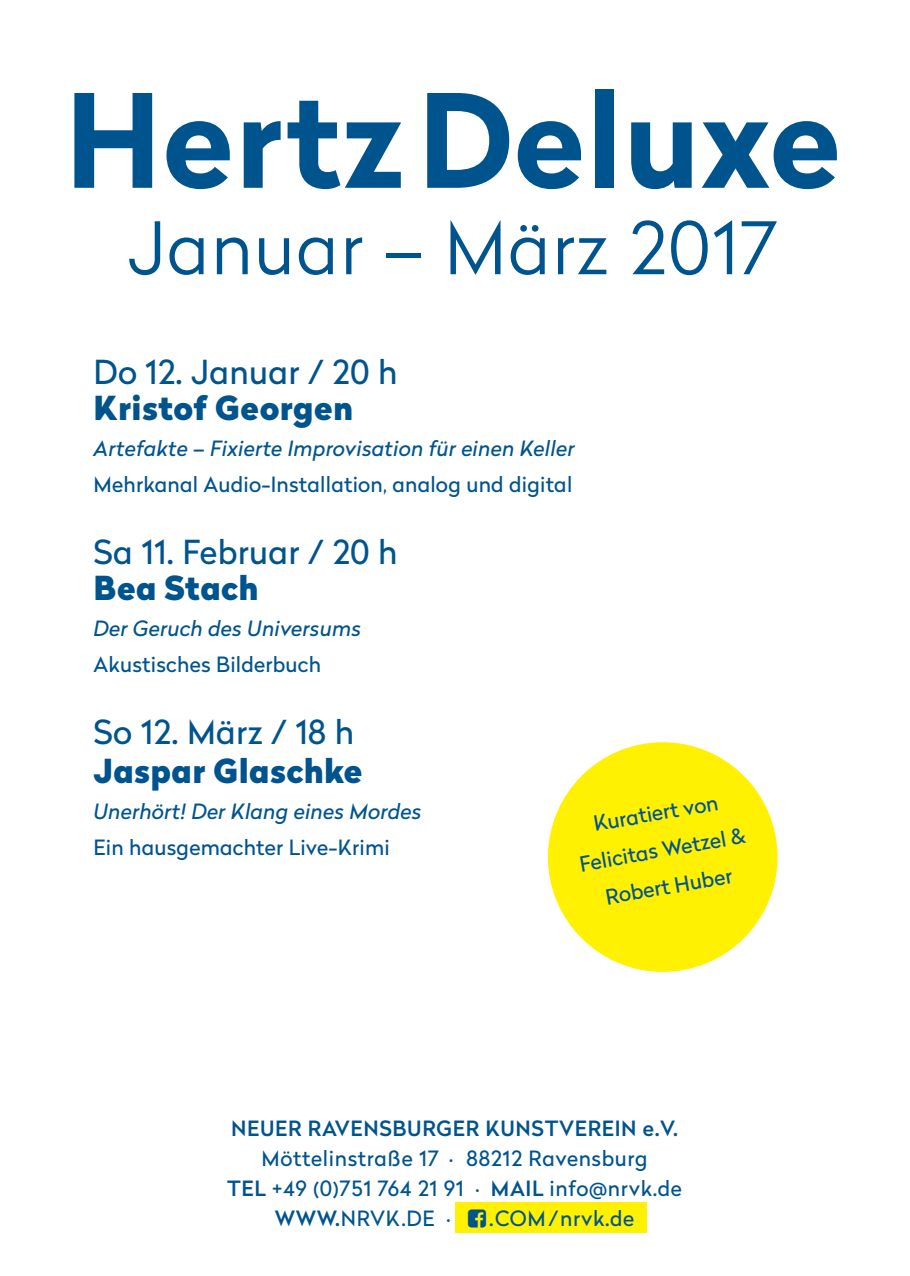
<style>
.page{position:relative;width:910px;height:1276px;background:#fff}
.page>*{position:absolute;margin:0;border:0;box-sizing:border-box;transform-origin:0 0}
.t1{font:700 129px "Radikal";letter-spacing:.01em;color:#00548e}
.t2{font:300 72px "Radikal";letter-spacing:.02em;color:#00548e}
.t3{font:33px "Radikal";letter-spacing:.01em;color:#00548e}
.t4{font:900 33px "Radikal";letter-spacing:.01em;color:#00548e}
.t5{font:21px/37.2px "Radikal";letter-spacing:.01em;color:#00548e;text-align:center}
.t6{font:italic 21px "Radikal";letter-spacing:.01em;color:#00548e}
.t7{font:21px "Radikal";letter-spacing:.03em;color:#00548e}
.t8{font:500 21px "Radikal";letter-spacing:.03em;color:#00548e}
.s1{font-weight:500}
</style>
<div class="page">
<div style="left:455px;top:1201px;width:192px;height:31px;background:#fff101"></div>
<div style="left:548px;top:742px;width:229px;height:230px;background:#fff101;border-radius:50%"></div>
<h1 class="t1" style="left:65px;top:46px;width:777px">HertzDeluxe</h1>
<h2 class="t2" style="left:128px;top:198px;width:652px">Januar – März 2017</h2>
<h3 class="t3" style="left:94px;top:348px;width:305px">Do 12. Januar / 20 h</h3>
<h3 class="t4" style="left:94px;top:383px;width:261px">Kristof Georgen</h3>
<p class="t6" style="left:94px;top:433px;width:482px">Artefakte – Fixierte Improvisation für einen Keller</p>
<p class="t5" style="left:94px;top:465px;width:480px">Mehrkanal Audio-Installation, analog und digital</p>
<h3 class="t3" style="left:94px;top:528px;width:306px">Sa 11. Februar / 20 h</h3>
<h3 class="t4" style="left:94px;top:563px;width:167px">Bea Stach</h3>
<p class="t6" style="left:94px;top:613px;width:269px">Der Geruch des Universums</p>
<p class="t5" style="left:94px;top:645px;width:229px">Akustisches Bilderbuch</p>
<h3 class="t3" style="left:94px;top:708px;width:262px">So 12. März / 18 h</h3>
<h3 class="t4" style="left:94px;top:746px;width:271px">Jaspar Glaschke</h3>
<p class="t6" style="left:94px;top:797px;width:329px">Unerhört! Der Klang eines Mordes</p>
<p class="t5" style="left:94px;top:828px;width:298px">Ein hausgemachter Live-Krimi</p>
<p class="t5" style="left:570px;top:808px;width:169px;rotate:-10deg">Kuratiert von<br>Felicitas Wetzel &amp;<br>Robert Huber</p>
<p class="t8" style="left:231px;top:1113px;width:448px">NEUER RAVENSBURGER KUNSTVEREIN e.V.</p>
<p class="t7" style="left:261px;top:1143px;width:388px">Möttelinstraße 17 · 88212 Ravensburg</p>
<p class="t7" style="left:227px;top:1173px;width:456px"><span class="s1">TEL</span> +49 (0)751 764 21 91 · <span class="s1">MAIL</span> info@nrvk.de</p>
<p class="t5" style="left:275px;top:1199px;width:177px"><span class="s1">WWW.</span>NRVK.DE ·</p>
<p class="t7" style="left:489px;top:1203px;width:147px">.COM/nrvk.de</p>
</div>
